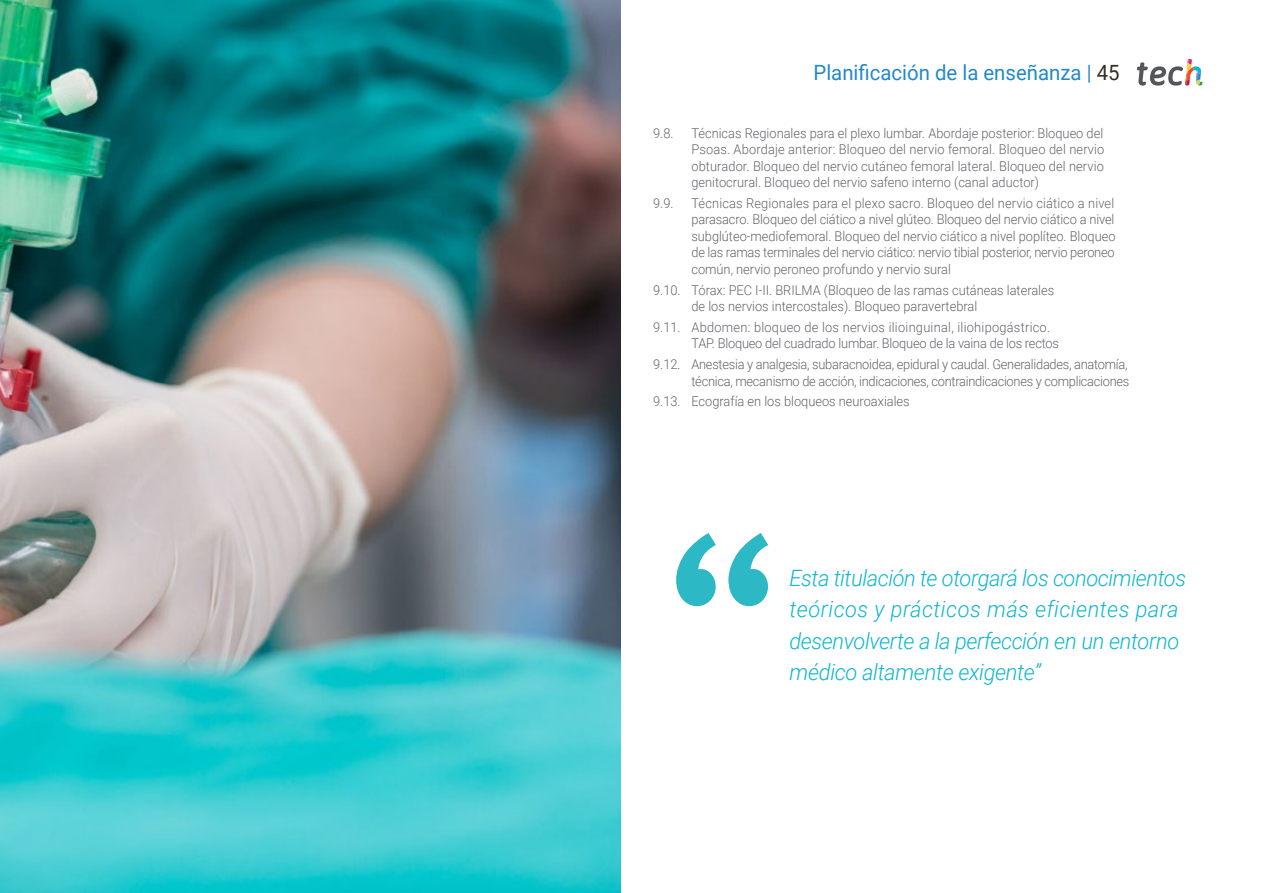
<style>
.page{position:relative;width:1263px;height:893px;background:#fff}
.page>*{position:absolute;margin:0;border:0;box-sizing:border-box;transform-origin:0 0}
.t1{font:italic 300 22.5px/31.5px "Roboto";letter-spacing:-.015em;color:#0fb6cf}
.t2{font:21px "Roboto";color:#2488c9}
.t3{font:300 13.5px/16.5px "Roboto";color:#61646a;text-align:justify;scale:.95 1}
.t4{font:300 13.5px/16.5px "Roboto";letter-spacing:-.02em;color:#61646a;text-align:right;scale:.95 1}
.t5{font:300 13.5px/16.5px "Roboto";letter-spacing:.02em;color:#61646a;scale:.95 1}
.s1{color:#312e20}
</style>
<div class="page">
<img style="left:0;top:0;width:621px;height:893px">
<svg style="left:1137px;top:59px;width:65px;height:27px"></svg>
<svg style="left:676px;top:533px;width:92px;height:73px"></svg>
<h2 class="t2" style="left:813px;top:57px;width:308px">Planificación de la enseñanza | <span class="s1">45</span></h2>
<p class="t3" style="left:653px;top:124px;width:23px">9.8.</p>
<p class="t3" style="left:691px;top:124px;width:436px">Técnicas Regionales para el plexo lumbar. Abordaje posterior: Bloqueo del Psoas. Abordaje anterior: Bloqueo del nervio femoral. Bloqueo del nervio obturador. Bloqueo del nervio cutáneo femoral lateral. Bloqueo del nervio genitocrural. Bloqueo del nervio safeno interno (canal aductor)</p>
<p class="t3" style="left:653px;top:194px;width:23px">9.9.</p>
<p class="t3" style="left:691px;top:194px;width:448px">Técnicas Regionales para el plexo sacro. Bloqueo del nervio ciático a nivel parasacro. Bloqueo del ciático a nivel glúteo. Bloqueo del nervio ciático a nivel subglúteo-mediofemoral. Bloqueo del nervio ciático a nivel poplíteo. Bloqueo de las ramas terminales del nervio ciático: nervio tibial posterior, nervio peroneo común, nervio peroneo profundo y nervio sural</p>
<p class="t3" style="left:691px;top:281px;width:383px;text-indent:-38px">9.10. Tórax: PEC I-II. BRILMA (Bloqueo de las ramas cutáneas laterales de los nervios intercostales). Bloqueo paravertebral</p>
<p class="t5" style="left:691px;top:318px;width:388px;text-indent:-38px">9.11. Abdomen: bloqueo de los nervios ilioinguinal, iliohipogástrico.<br>TAP. Bloqueo del cuadrado lumbar. Bloqueo de la vaina de los rectos</p>
<p class="t4" style="left:653px;top:356px;width:503px">9.12. Anestesia y analgesia, subaracnoidea, epidural y caudal. Generalidades, anatomía, técnica, mecanismo de acción, indicaciones, contraindicaciones y complicaciones</p>
<p class="t3" style="left:653px;top:393px;width:272px">9.13. Ecografía en los bloqueos neuroaxiales</p>
<h1 class="t1" style="left:789px;top:561px;width:398px">Esta titulación te otorgará los conocimientos teóricos y prácticos más eficientes para desenvolverte a la perfección en un entorno médico altamente exigente”</h1>
</div>
